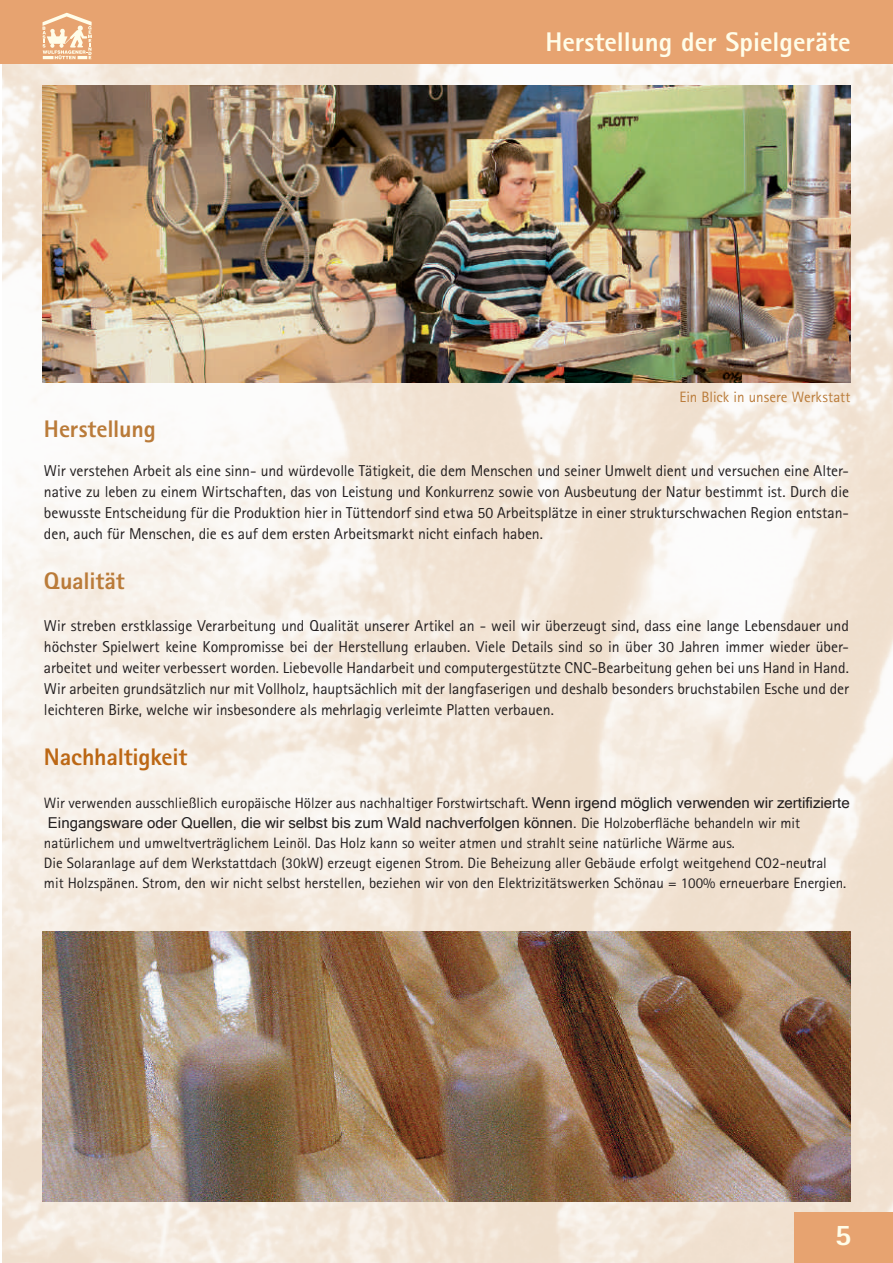
<style>
.page{position:relative;width:893px;height:1263px;background:#fff}
.page>*{position:absolute;margin:0;border:0;box-sizing:border-box;transform-origin:0 0}
.t1{font:800 30px "Rotis Sans Serif";color:#fffde9}
.t2{font:800 27px "Rotis Sans Serif";color:#fffde9}
.t3{font:800 24px "Rotis Sans Serif";letter-spacing:-.005em;color:#ba7b39}
.t4{font:800 24px "Rotis Sans Serif";letter-spacing:-.01em;color:#bc6714}
.t5{font:15.75px/21px "Rotis Sans Serif";letter-spacing:-.005em;color:#231f20;text-align:justify}
.t6{font:15px/20px "Rotis Sans Serif";color:#231f20}
.t7{font:15px "Microsoft Sans Serif";color:#231f20}
.t8{font:15px "Rotis Sans Serif";color:#ba7b39}
.s1{font-family:"Microsoft Sans Serif"}
.s2{font-family:"Rotis Sans Serif"}
</style>
<div class="page">
<img style="left:2px;top:64px;width:891px;height:1199px">
<div style="left:0;top:0;width:893px;height:64px;background:#e7a370"></div>
<svg style="left:42px;top:13px;width:50px;height:46px"></svg>
<div style="left:795px;top:1213px;width:98px;height:50px;background:#e7a370"></div>
<img style="left:42px;top:85px;width:808px;height:298px">
<img style="left:42px;top:931px;width:808px;height:270px">
<h2 class="t2" style="left:545px;top:25px;width:307px">Herstellung der Spielgeräte</h2>
<p class="t8" style="left:679px;top:388px;width:173px">Ein Blick in unsere Werkstatt</p>
<h3 class="t3" style="left:44px;top:414px;width:113px">Herstellung</h3>
<p class="t5" style="left:44px;top:460px;width:806px">Wir verstehen Arbeit als eine sinn- und würdevolle Tätigkeit, die dem Menschen und seiner Umwelt dient und versuchen eine Alter&shy;native zu leben zu einem Wirtschaften, das von Leistung und Konkurrenz sowie von Ausbeutung der Natur bestimmt ist. Durch die bewusste Entscheidung für die Produktion hier in Tüttendorf sind etwa 50 Arbeitsplätze in einer strukturschwachen Region entstan&shy;den, auch für Menschen, die es auf dem ersten Arbeitsmarkt nicht einfach haben.</p>
<h3 class="t3" style="left:44px;top:565px;width:82px">Qualität</h3>
<p class="t5" style="left:44px;top:615px;width:806px">Wir streben erstklassige Verarbeitung und Qualität unserer Artikel an - weil wir überzeugt sind, dass eine lange Lebensdauer und höchster Spielwert keine Kompromisse bei der Herstellung erlauben. Viele Details sind so in über 30 Jahren immer wieder über&shy;arbeitet und weiter verbessert worden. Liebevolle Handarbeit und computergestützte CNC-Bearbeitung gehen bei uns Hand in Hand.<br>Wir arbeiten grundsätzlich nur mit Vollholz, hauptsächlich mit der langfaserigen und deshalb besonders bruchstabilen Esche und der leichteren Birke, welche wir insbesondere als mehrlagig verleimte Platten verbauen.</p>
<h3 class="t4" style="left:44px;top:742px;width:145px">Nachhaltigkeit</h3>
<p class="t6" style="left:44px;top:792px;width:807px">Wir verwenden ausschließlich europäische Hölzer aus nachhaltiger Forstwirtschaft. <span class="s1">Wenn irgend möglich verwenden wir zertifizierte</span></p>
<p class="t7" style="left:48px;top:814px;width:754px">Eingangsware oder Quellen, die wir selbst bis zum Wald nachverfolgen können. <span class="s2">Die Holzoberfläche behandeln wir mit</span></p>
<p class="t6" style="left:44px;top:832px;width:804px">natürlichem und umweltverträglichem Leinöl. Das Holz kann so weiter atmen und strahlt seine natürliche Wärme aus.<br>Die Solaranlage auf dem Werkstattdach (30kW) erzeugt eigenen Strom. Die Beheizung aller Gebäude erfolgt weitgehend CO2-neu<span class="s1">t</span>ral mit Holzspänen. Strom, den wir nicht selbst herstellen, beziehen wir von den Elektrizitätswerken Schönau = 100% erneuerbare Energien.</p>
<h1 class="t1" style="left:835px;top:1216px;width:18px">5</h1>
</div>
